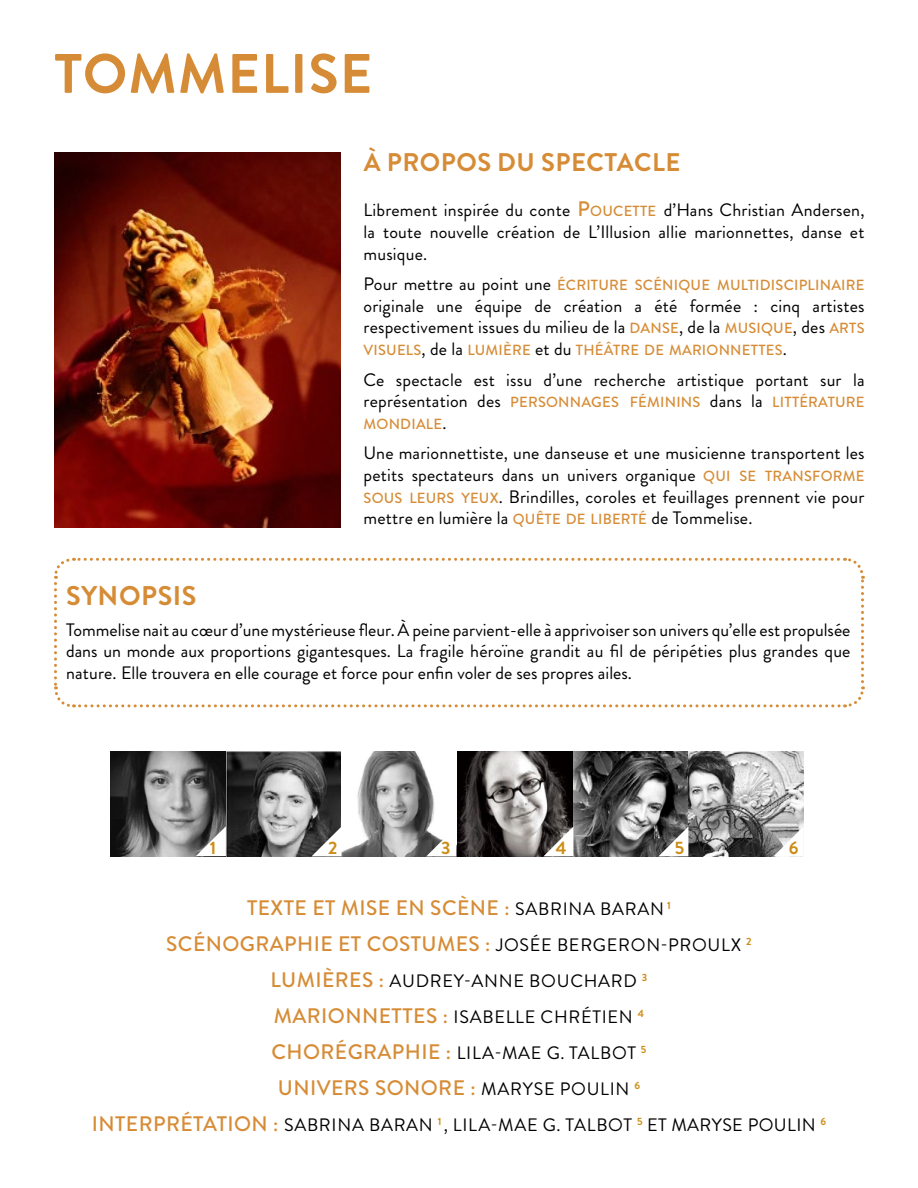
<style>
.page{position:relative;width:918px;height:1188px;background:#fff}
.page>*{position:absolute;margin:0;border:0;box-sizing:border-box;transform-origin:0 0}
.t1{font:700 55.5px "Brandon Grotesque";letter-spacing:.02em;color:#d68c36}
.t2{font:700 27px "Brandon Grotesque";letter-spacing:.02em;color:#d68c36}
.t3{font:700 25.5px "Brandon Grotesque";letter-spacing:.02em;color:#d68c36}
.t4{font:500 21px "Brandon Grotesque";color:#d68c36}
.t5{font:18px/21.6px "Brandon Grotesque";letter-spacing:.01em;color:#000;text-align:justify}
.t6{font:18px "Brandon Grotesque";letter-spacing:.04em;color:#000}
.t7{font:700 18px "Brandon Grotesque";color:#cd8d16}
.t8{font:500 14.7px/21.6px "Brandon Grotesque";letter-spacing:.015em;color:#d68c36}
.s1{font-weight:500;font-size:21px;color:#d68c36}
.s2{font-weight:500;font-size:14.7px;color:#d68c36}
.s3{font-weight:400;font-size:18px;color:#000}
</style>
<div class="page">
<svg style="left:54px;top:557px;width:811px;height:151px"></svg>
<img style="left:54px;top:153px;width:286px;height:374px">
<img style="left:111px;top:752px;width:692px;height:104px">
<svg style="left:196px;top:826px;width:30px;height:30px"></svg>
<svg style="left:311px;top:826px;width:31px;height:30px"></svg>
<svg style="left:426px;top:826px;width:30px;height:30px"></svg>
<svg style="left:543px;top:826px;width:30px;height:30px"></svg>
<svg style="left:658px;top:826px;width:30px;height:30px"></svg>
<svg style="left:774px;top:826px;width:30px;height:30px"></svg>
<h1 class="t1" style="left:54px;top:35px;width:319px">TOMMELISE</h1>
<h3 class="t3" style="left:364px;top:144px;width:318px">À PROPOS DU SPECTACLE</h3>
<p class="t5" style="left:364px;top:200px;width:502px">Librement inspirée du conte <span class="s1">P</span><span class="s2">OUCETTE</span> d’Hans Christian Andersen, la toute nouvelle création de L’Illusion allie marionnettes, danse et musique.</p>
<p class="t8" style="left:364px;top:274px;width:502px"><span class="s3">Pour mettre au point une</span> ÉCRITURE SCÉNIQUE MULTIDISCIPLINAIRE</p>
<p class="t5" style="left:364px;top:295px;width:502px">originale une équipe de création a été formée : cinq artistes respectivement issues du milieu de la <span class="s2">DANSE</span>, de la <span class="s2">MUSIQUE</span>, des <span class="s2">ARTS</span></p>
<p class="t8" style="left:364px;top:339px;width:425px">VISUELS<span class="s3">, de la</span> LUMIÈRE <span class="s3">et du</span> THÉÂTRE DE MARIONNETTES<span class="s3">.</span></p>
<p class="t5" style="left:364px;top:369px;width:503px">Ce spectacle est issu d’une recherche artistique portant sur la</p>
<p class="t8" style="left:364px;top:391px;width:502px"><span class="s3">représentation des</span> PERSONNAGES FÉMININS <span class="s3">dans la</span> LITTÉRATURE<br>MONDIALE<span class="s3">.</span></p>
<p class="t5" style="left:364px;top:443px;width:502px">Une marionnettiste, une danseuse et une musicienne transportent les petits spectateurs dans un univers organique <span class="s2">QUI SE TRANSFORME SOUS LEURS YEUX</span>. Brindilles, coroles et feuillages prennent vie pour mettre en lumière la <span class="s2">QUÊTE DE LIBERTÉ</span> de Tommelise.</p>
<h2 class="t2" style="left:66px;top:577px;width:132px">SYNOPSIS</h2>
<p class="t5" style="left:66px;top:619px;width:786px">Tommelise nait au cœur d’une mystérieuse fleur. À peine parvient-elle à apprivoiser son univers qu’elle est propulsée dans un monde aux proportions gigantesques. La fragile héroïne grandit au fil de péripéties plus grandes que nature. Elle trouvera en elle courage et force pour enfin voler de ses propres ailes.</p>
<p class="t7" style="left:210px;top:835px;width:8px">1</p>
<p class="t7" style="left:328px;top:835px;width:11px">2</p>
<p class="t7" style="left:441px;top:835px;width:11px">3</p>
<p class="t7" style="left:556px;top:835px;width:12px">4</p>
<p class="t7" style="left:675px;top:835px;width:11px">5</p>
<p class="t7" style="left:789px;top:835px;width:11px">6</p>
<p class="t4" style="left:247px;top:893px;width:13px">TEXTE</p>
<p class="t4" style="left:312px;top:893px;width:42px">ET MISE</p>
<p class="t4" style="left:396px;top:893px;width:49px">EN SCÈNE</p>
<p class="t6" style="left:504px;top:896px;width:168px"><span class="s1">:</span> SABRINA BARAN <sup>1</sup></p>
<p class="t4" style="left:166px;top:929px;width:16px">SCÉNOGRA</p>
<p class="t4" style="left:284px;top:929px;width:25px">PHIE</p>
<p class="t4" style="left:338px;top:929px;width:44px">ET COSTUMES</p>
<p class="t6" style="left:485px;top:932px;width:268px"><span class="s1">:</span> JOSÉE BERGERON-PROULX <sup>2</sup></p>
<p class="t4" style="left:271px;top:965px;width:14px">LUMIÈRES</p>
<p class="t6" style="left:379px;top:968px;width:270px"><span class="s1">:</span> AUDREY-ANNE BOUCHARD <sup>3</sup></p>
<p class="t4" style="left:274px;top:1001px;width:15px">MARIONNETTES</p>
<p class="t6" style="left:443px;top:1004px;width:203px"><span class="s1">:</span> ISABELLE CHRÉTIEN <sup>4</sup></p>
<p class="t4" style="left:272px;top:1037px;width:16px">CHORÉGRA</p>
<p class="t4" style="left:392px;top:1037px;width:25px">PHIE</p>
<p class="t6" style="left:446px;top:1040px;width:202px"><span class="s1">:</span> LILA-MAE G. TALBOT <sup>5</sup></p>
<p class="t4" style="left:278px;top:1073px;width:14px">UNIVERS</p>
<p class="t4" style="left:375px;top:1073px;width:16px">SONORE</p>
<p class="t6" style="left:471px;top:1076px;width:171px"><span class="s1">:</span> MARYSE POULIN <sup>6</sup></p>
<p class="t4" style="left:92px;top:1109px;width:13px">INTER</p>
<p class="t4" style="left:153px;top:1109px;width:27px">PRÉTATION</p>
<p class="t6" style="left:273px;top:1112px;width:554px"><span class="s1">:</span> SABRINA BARAN <sup>1</sup> , LILA-MAE G. TALBOT <sup>5</sup> ET MARYSE POULIN <sup>6</sup></p>
</div>
